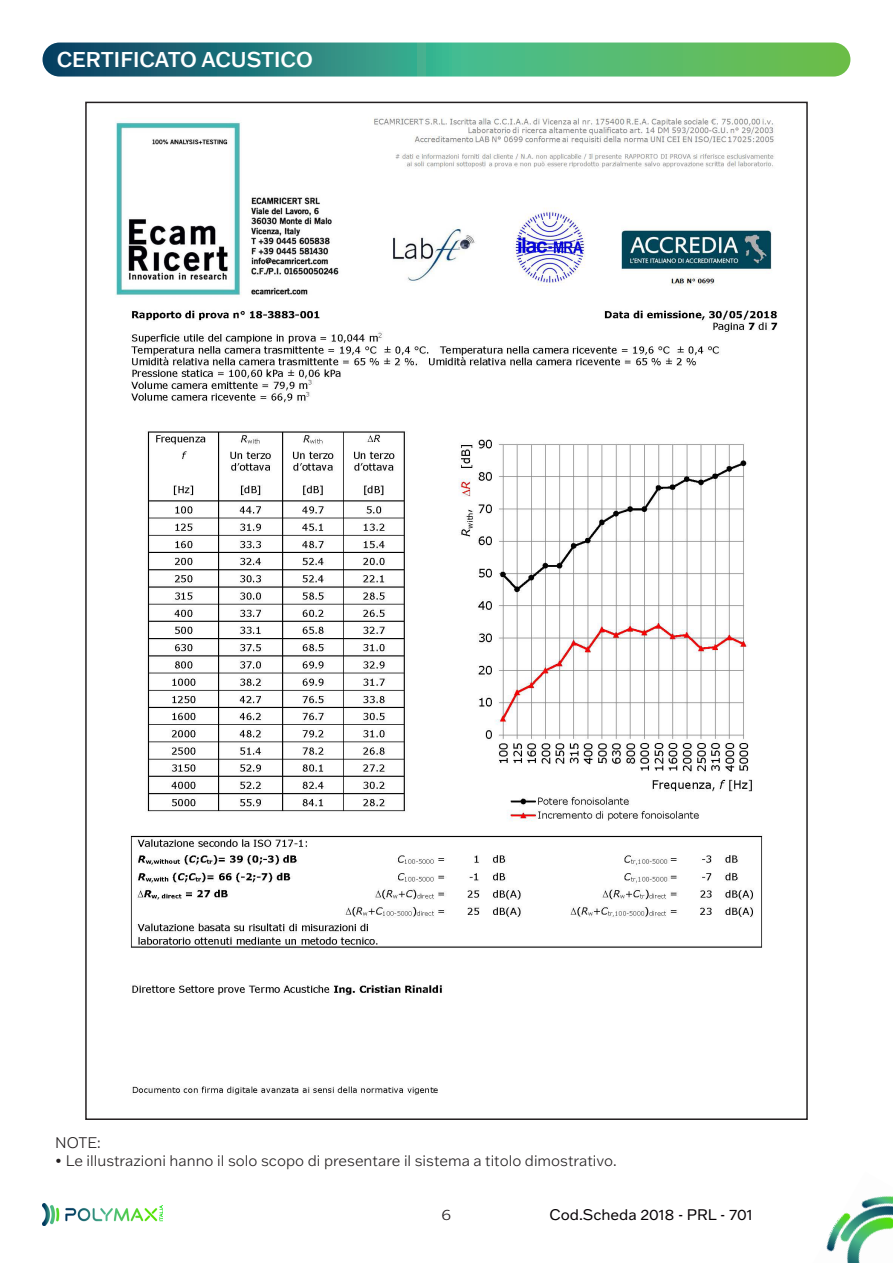
<style>
.page{position:relative;width:893px;height:1263px;background:#fff}
.page>*{position:absolute;margin:0;border:0;box-sizing:border-box;transform-origin:0 0}
.TITOLI_paragrafi{font:500 21px "Franklin Gothic ATF";color:#fff}
.t1{font:300 15px "Franklin Gothic ATF";color:#231f20}
.t2{font:15px "Franklin Gothic ATF";color:#050003}
.t3{font:300 15px "Franklin Gothic ATF";color:#231f20;scale:1.1 1}
</style>
<div class="page">
<img style="left:826px;top:1196px;width:67px;height:67px">
<img style="left:854px;top:1198px;width:39px;height:65px">
<img style="left:43px;top:1204px;width:119px;height:21px">
<img style="left:115px;top:117px;width:663px;height:978px">
<svg style="left:43px;top:43px;width:807px;height:34px;background:#409b75"></svg>
<p class="TITOLI_paragrafi" style="left:57px;top:46px;width:258px">CERTIFICATO ACUSTICO</p>
<p class="t1" style="left:55px;top:1133px;width:47px">NOTE:</p>
<p class="t1" style="left:55px;top:1151px;width:563px">• Le illustrazioni hanno il solo scopo di presentare il sistema a titolo dimostrativo.</p>
<p class="t3" style="left:442px;top:1204px;width:10px">6</p>
<p class="t2" style="left:550px;top:1205px;width:205px">Cod.Scheda 2018 - PRL - 701</p>
</div>
